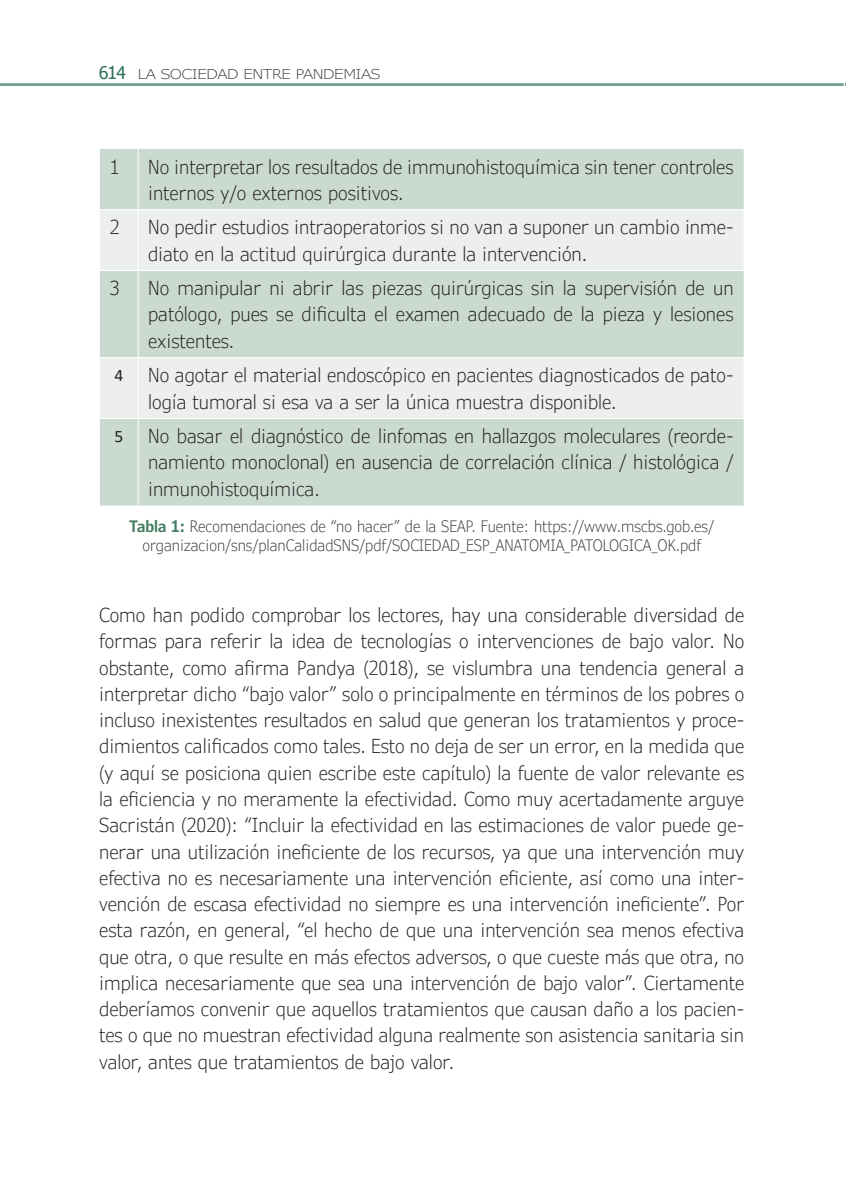
<style>
.page{position:relative;width:846px;height:1191px;background:#fff}
.page>*{position:absolute;margin:0;border:0;box-sizing:border-box;transform-origin:0 0}
.TEXTO_GENERAL{font:300 condensed 19.25px/26.2px "Verdana Pro";color:#231f20}
.t1{font:17.5px "Calibri";color:#221e1f}
.FIGURA_2{font:300 condensed 15.75px/18.9px "Verdana Pro";color:#3e3e3f;text-align:center}
.t2{font:300 13.47px "Verdana Pro";letter-spacing:-.03em;color:#3e3e3f;scale:1.16 1}
.s1{font-weight:400;font-stretch:condensed;font-size:17.5px;color:#2f6f51}
.s2{font-weight:600;color:#457d61}
</style>
<div class="page">
<hr style="left:0;top:83px;width:843px;height:1px;background:#2f6f51">
<hr style="left:0;top:85px;width:843px;height:1px;background:#2f6f51">
<div style="left:100px;top:149px;width:643px;height:356px;background:#cbdad1"></div>
<svg style="left:100px;top:210px;width:643px;height:208px;fill:#ecefec"></svg>
<hr style="left:138px;top:149px;width:1px;height:60px;background:#fff">
<hr style="left:100px;top:209px;width:38px;height:1px;background:#fff">
<hr style="left:138px;top:209px;width:605px;height:1px;background:#fff">
<hr style="left:138px;top:210px;width:1px;height:60px;background:#fff">
<hr style="left:100px;top:270px;width:38px;height:1px;background:#fff">
<hr style="left:138px;top:270px;width:605px;height:1px;background:#fff">
<hr style="left:138px;top:271px;width:1px;height:86px;background:#fff">
<hr style="left:100px;top:357px;width:38px;height:1px;background:#fff">
<hr style="left:138px;top:357px;width:605px;height:1px;background:#fff">
<hr style="left:138px;top:358px;width:1px;height:60px;background:#fff">
<hr style="left:100px;top:418px;width:38px;height:1px;background:#fff">
<hr style="left:138px;top:418px;width:605px;height:1px;background:#fff">
<hr style="left:138px;top:419px;width:1px;height:86px;background:#fff">
<p class="t2" style="left:99px;top:65px;width:244px"><span class="s1">614</span> LA SOCIEDAD ENTRE PANDEMIAS</p>
<p class="TEXTO_GENERAL" style="left:110px;top:154px;width:11px">1</p>
<p class="TEXTO_GENERAL" style="left:148px;top:154px;width:587px">No interpretar los resultados de immunohistoquímica sin tener controles internos y/o externos positivos.</p>
<p class="TEXTO_GENERAL" style="left:110px;top:214px;width:11px">2</p>
<p class="TEXTO_GENERAL" style="left:148px;top:214px;width:587px">No pedir estudios intraoperatorios si no van a suponer un cambio inme&shy;diato en la actitud quirúrgica durante la intervención.</p>
<p class="TEXTO_GENERAL" style="left:110px;top:275px;width:11px">3</p>
<p class="TEXTO_GENERAL" style="left:148px;top:275px;width:587px;text-align:justify">No manipular ni abrir las piezas quirúrgicas sin la supervisión de un patólogo, pues se dificulta el examen adecuado de la pieza y lesiones existentes.</p>
<p class="t1" style="left:115px;top:363px;width:10px">4</p>
<p class="TEXTO_GENERAL" style="left:148px;top:362px;width:587px">No agotar el material endoscópico en pacientes diagnosticados de pato&shy;logía tumoral si esa va a ser la única muestra disponible.</p>
<p class="t1" style="left:115px;top:423px;width:10px">5</p>
<p class="TEXTO_GENERAL" style="left:148px;top:423px;width:587px;text-align:justify">No basar el diagnóstico de linfomas en hallazgos moleculares (reorde&shy;namiento monoclonal) en ausencia de correlación clínica / histológica / inmunohistoquímica.</p>
<p class="FIGURA_2" style="left:129px;top:517px;width:586px"><span class="s2">Tabla 1:</span> Recomendaciones de “no hacer” de la SEAP. Fuente: https://www.mscbs.gob.es/ organizacion/sns/planCalidadSNS/pdf/SOCIEDAD_ESP_ANATOMIA_PATOLOGICA_OK.pdf</p>
<p class="TEXTO_GENERAL" style="left:99px;top:602px;width:646px;text-align:justify">Como han podido comprobar los lectores, hay una considerable diversidad de formas para referir la idea de tecnologías o intervenciones de bajo valor. No obstante, como afirma Pandya (2018), se vislumbra una tendencia general a interpretar dicho “bajo valor” solo o principalmente en términos de los pobres o incluso inexistentes resultados en salud que generan los tratamientos y proce&shy;dimientos calificados como tales. Esto no deja de ser un error, en la medida que (y aquí se posiciona quien escribe este capítulo) la fuente de valor relevante es la eficiencia y no meramente la efectividad. Como muy acertadamente arguye Sacristán (2020): “Incluir la efectividad en las estimaciones de valor puede ge&shy;nerar una utilización ineficiente de los recursos, ya que una intervención muy efectiva no es necesariamente una intervención eficiente, así como una inter&shy;vención de escasa efectividad no siempre es una intervención ineficiente”. Por esta razón, en general, “el hecho de que una intervención sea menos efectiva que otra, o que resulte en más efectos adversos, o que cueste más que otra, no implica necesariamente que sea una intervención de bajo valor”. Ciertamente deberíamos convenir que aquellos tratamientos que causan daño a los pacien&shy;tes o que no muestran efectividad alguna realmente son asistencia sanitaria sin valor, antes que tratamientos de bajo valor.</p>
</div>
